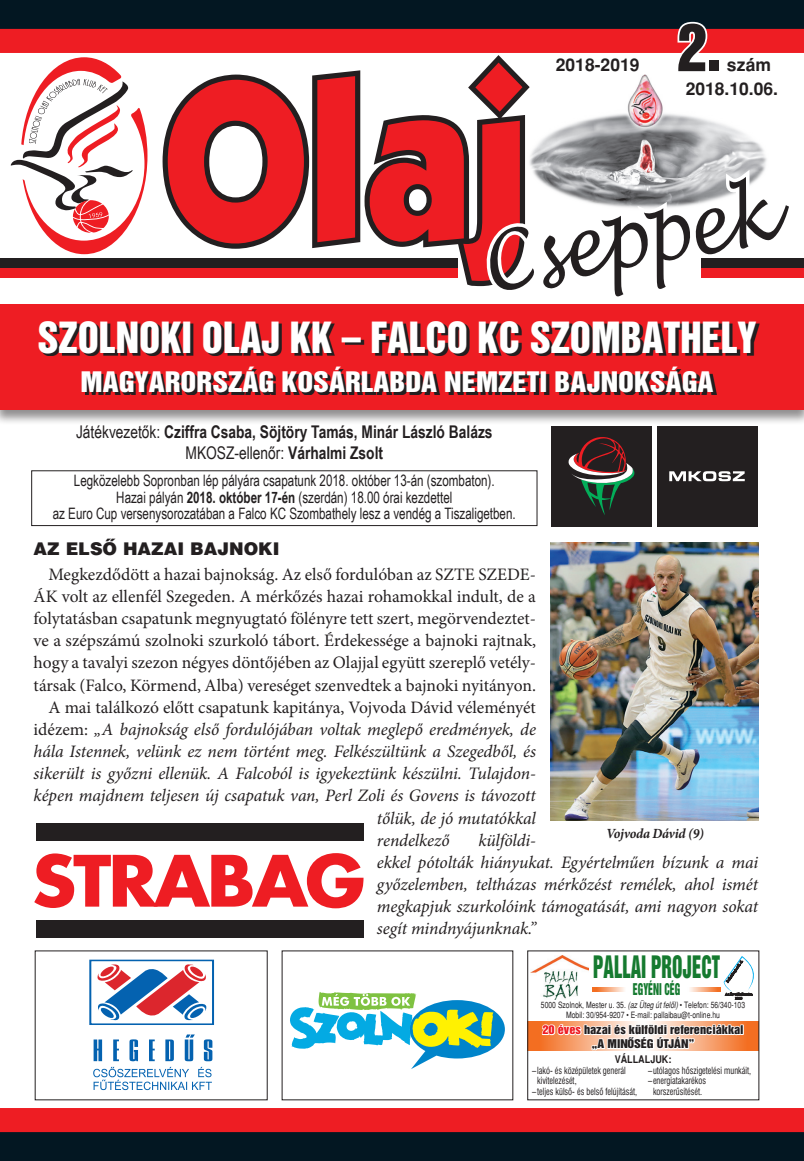
<style>
.page{position:relative;width:804px;height:1161px;background:#fff}
.page>*{position:absolute;margin:0;border:0;box-sizing:border-box;transform-origin:0 0}
.t1{font:italic 80.85px "Lucida Handwriting";color:#231f20;scale:.87 1}
.t2{font:59.5px "H Helvetica Inserat Regular";color:#231f20}
.t3{font:39.38px "H Helvetica Inserat Regular";color:#fff}
.t4{font:28.35px "Helvetica Inserat HU";color:#157a2f;scale:.67 1}
.t5{font:25.9px "H Helvetica Inserat Regular";color:#fff;scale:1.1 1}
.t6{font:italic 17.5px/22.2px "Minion Pro";letter-spacing:-.01em;color:#231f20}
.t7{font:17.5px "Minion Pro";color:#231f20}
.t8{font:700 17.5px/21px "Arial Narrow";color:#231f20;text-align:center;scale:.96 1}
.t9{font:17.5px "H Helvetica Bold";color:#231f20}
.t10{font:17.5px "H Helvetica Black";color:#231f20}
.t11{font:15.75px/16.6px "Arial Narrow";color:#231f20;text-align:center;scale:.9 1}
.t12{font:14.88px "Helvetica Inserat HU";color:#157a2f;scale:.67 1}
.t13{font:italic 700 14px "Minion Pro";letter-spacing:-.02em;color:#231f20;scale:.96 1}
.t14{font:11.03px/14px "H Helvetica Inserat Regular";color:#231f20;text-align:center;scale:1.11 1}
.t15{font:10.5px "H Helvetica Bold";color:#231f20;scale:.86 1}
.t16{font:condensed 9.62px "H Helvetica";color:#231f20;scale:.86 1}
.t17{font:8.75px/9.6px "H Helvetica";color:#231f20;text-align:center;scale:.78 1}
.s1{font-weight:400}
.s2{font-weight:700}
.s3{font-style:normal}
.s4{font-family:"H Helvetica Italic"}
.s5{color:#ee1d23}
</style>
<div class="page">
<div style="left:551px;top:426px;width:100px;height:100px;background:#231f20"></div>
<div style="left:656px;top:426px;width:101px;height:100px;background:#231f20"></div>
<svg style="left:568px;top:442px;width:20px;height:53px"></svg>
<svg style="left:699px;top:471px;width:45px;height:10px"></svg>
<svg style="left:162px;top:55px;width:362px;height:231px"></svg>
<div style="left:0;top:0;width:804px;height:30px;background:#031722"></div>
<div style="left:0;top:1131px;width:804px;height:30px;background:#031722"></div>
<div style="left:1px;top:30px;width:803px;height:22px;background:#ee1d23"></div>
<div style="left:0;top:29px;width:804px;height:24px;border:2px solid #ee1d23"></div>
<div style="left:1px;top:1109px;width:803px;height:22px;background:#ee1d23"></div>
<div style="left:0;top:1108px;width:804px;height:24px;border:2px solid #ee1d23"></div>
<img style="left:524px;top:74px;width:243px;height:144px">
<div style="left:0;top:258px;width:458px;height:10px;background:#231f20"></div>
<div style="left:0;top:268px;width:458px;height:10px;background:#ee1d23"></div>
<div style="left:701px;top:258px;width:103px;height:10px;background:#231f20"></div>
<div style="left:701px;top:268px;width:103px;height:10px;background:#ee1d23"></div>
<svg style="left:11px;top:57px;width:136px;height:197px"></svg>
<svg style="left:481px;top:218px;width:45px;height:69px"></svg>
<svg style="left:588px;top:202px;width:42px;height:931px"></svg>
<svg style="left:630px;top:195px;width:69px;height:938px"></svg>
<svg style="left:686px;top:162px;width:81px;height:102px"></svg>
<svg style="left:675px;top:21px;width:34px;height:54px"></svg>
<svg style="left:290px;top:992px;width:215px;height:77px"></svg>
<svg style="left:34px;top:950px;width:234px;height:151px"></svg>
<div style="left:527px;top:1021px;width:116px;height:30px;background:#f36e21"></div>
<div style="left:643px;top:1021px;width:116px;height:30px;background:#f36e21"></div>
<img style="left:531px;top:956px;width:57px;height:43px">
<div style="left:740px;top:1024px;width:4px;height:11px;border:2px solid #fff"></div>
<svg style="left:541px;top:1012px;width:200px;height:56px"></svg>
<svg style="left:723px;top:956px;width:31px;height:43px"></svg>
<svg style="left:593px;top:987px;width:33px;height:5px"></svg>
<svg style="left:687px;top:987px;width:33px;height:5px"></svg>
<div style="left:36px;top:823px;width:328px;height:17px;background:#231f20"></div>
<div style="left:36px;top:920px;width:328px;height:18px;background:#231f20"></div>
<svg style="left:34px;top:853px;width:329px;height:55px"></svg>
<div style="left:0;top:303px;width:804px;height:122px;background:#231f20;opacity:.5"></div>
<div style="left:0;top:304px;width:804px;height:105px;background:#ee1d23"></div>
<svg style="left:85px;top:369px;width:631px;height:26px"></svg>
<svg style="left:42px;top:323px;width:717px;height:33px"></svg>
<img style="left:551px;top:542px;width:208px;height:278px">
<div style="left:31px;top:470px;width:506px;height:56px;border:1px solid #231f20"></div>
<p class="t9" style="left:556px;top:55px;width:85px">2018-2019</p>
<h2 class="t2" style="left:677px;top:12px;width:46px">2.</h2>
<p class="t9" style="left:726px;top:55px;width:46px">szám</p>
<p class="t9" style="left:685px;top:79px;width:94px">2018.10.06.</p>
<h1 class="t1" style="left:473px;top:216px;width:339px;rotate:-10deg">Cseppek</h1>
<h3 class="t3" style="left:37px;top:314px;width:721px">SZOLNOKI OLAJ KK – FALCO KC SZOMBATHELY</h3>
<h3 class="t5" style="left:81px;top:366px;width:577px">MAGYARORSZÁG KOSÁRLABDA NEMZETI BAJNOKSÁGA</h3>
<p class="t8" style="left:76px;top:421px;width:435px"><span class="s1">Játékvezetők:</span> Cziffra Csaba, Söjtöry Tamás, Minár László Balázs<br><span class="s1">MKOSZ-ellenőr:</span> Várhalmi Zsolt</p>
<p class="t11" style="left:53px;top:472px;width:516px">Legközelebb Sopronban lép pályára csapatunk 2018. október 13-án (szombaton).<br>Hazai pályán <span class="s2">2018. október 17-én</span> (szerdán) 18.00 órai kezdettel<br>az Euro Cup versenysorozatában a Falco KC Szombathely lesz a vendég a Tiszaligetben.</p>
<p class="t10" style="left:34px;top:537px;width:247px">AZ ELSŐ HAZAI BAJNOKI</p>
<p class="t7" style="left:48px;top:562px;width:489px">Megkezdődött a hazai bajnokság. Az első fordulóban az SZTE SZEDE-</p>
<p class="t7" style="left:34px;top:584px;width:504px">ÁK volt az ellenfél Szegeden. A mérkőzés hazai rohamokkal indult, de a</p>
<p class="t7" style="left:34px;top:607px;width:504px">folytatásban csapatunk megnyugtató fölényre tett szert, megörvendeztet-</p>
<p class="t7" style="left:34px;top:629px;width:504px">ve a szépszámú szolnoki szurkoló tábort. Érdekessége a bajnoki rajtnak,</p>
<p class="t7" style="left:34px;top:651px;width:504px">hogy a tavalyi szezon négyes döntőjében az Olajjal együtt szereplő vetély-</p>
<p class="t7" style="left:34px;top:673px;width:504px">társak (Falco, Körmend, Alba) vereséget szenvedtek a bajnoki nyitányon.</p>
<p class="t7" style="left:48px;top:695px;width:489px">A mai találkozó előtt csapatunk kapitánya, Vojvoda Dávid véleményét</p>
<p class="t6" style="left:34px;top:718px;width:504px"><span class="s3">idézem:</span> „A bajnokság első fordulójában voltak meglepő eredmények, de</p>
<p class="t6" style="left:34px;top:740px;width:504px">hála Istennek, velünk ez nem történt meg. Felkészültünk a Szegedből, és</p>
<p class="t6" style="left:34px;top:762px;width:504px">sikerült is győzni ellenük. A Falcoból is igyekeztünk készülni. Tulajdon-</p>
<p class="t6" style="left:34px;top:785px;width:504px">képen majdnem teljesen új csapatuk van, Perl Zoli és Govens is távozott</p>
<p class="t6" style="left:377px;top:807px;width:160px">tőlük, de jó mutatókkal</p>
<p class="t6" style="left:377px;top:829px;width:74px">rendelkező</p>
<p class="t13" style="left:606px;top:823px;width:103px">Vojvoda Dávid (9)</p>
<p class="t6" style="left:377px;top:829px;width:383px;text-indent:101px">külföldi-<br>ekkel pótolták hiányukat. Egyértelműen bízunk a mai győzelemben, teltházas mérkőzést remélek, ahol ismét megkapjuk szurkolóink támogatását, ami nagyon sokat segít mindnyájunknak.”</p>
<h3 class="t4" style="left:593px;top:950px;width:191px">PALLAI PROJECT</h3>
<p class="t12" style="left:633px;top:980px;width:72px">EGYÉNI CÉG</p>
<p class="t17" style="left:541px;top:1000px;width:263px">5000 Szolnok, Mester u. 35. <span class="s4">(az Üteg út felől)</span> • Telefon: 56/340-103<br>Mobil: 30/954-9207 • E-mail: pallaibau@t-online.hu</p>
<p class="t15" style="left:614px;top:1053px;width:67px">VÁLLALJUK:</p>
<p class="t16" style="left:532px;top:1064px;width:110px">–lakó- és középületek generál</p>
<p class="t16" style="left:537px;top:1075px;width:47px">kivitelezését,</p>
<p class="t16" style="left:532px;top:1085px;width:124px">–teljes külső- és belső felújítását,</p>
<p class="t14" style="left:542px;top:1023px;width:183px"><span class="s5">20 éves</span> hazai és külföldi referenciákkal „A MINŐSÉG ÚTJÁN”</p>
<p class="t16" style="left:648px;top:1064px;width:121px">–utólagos hőszigetelési munkáit,</p>
<p class="t16" style="left:648px;top:1075px;width:69px">–energiatakarékos</p>
<p class="t16" style="left:653px;top:1085px;width:59px">korszerűsítését.</p>
</div>
